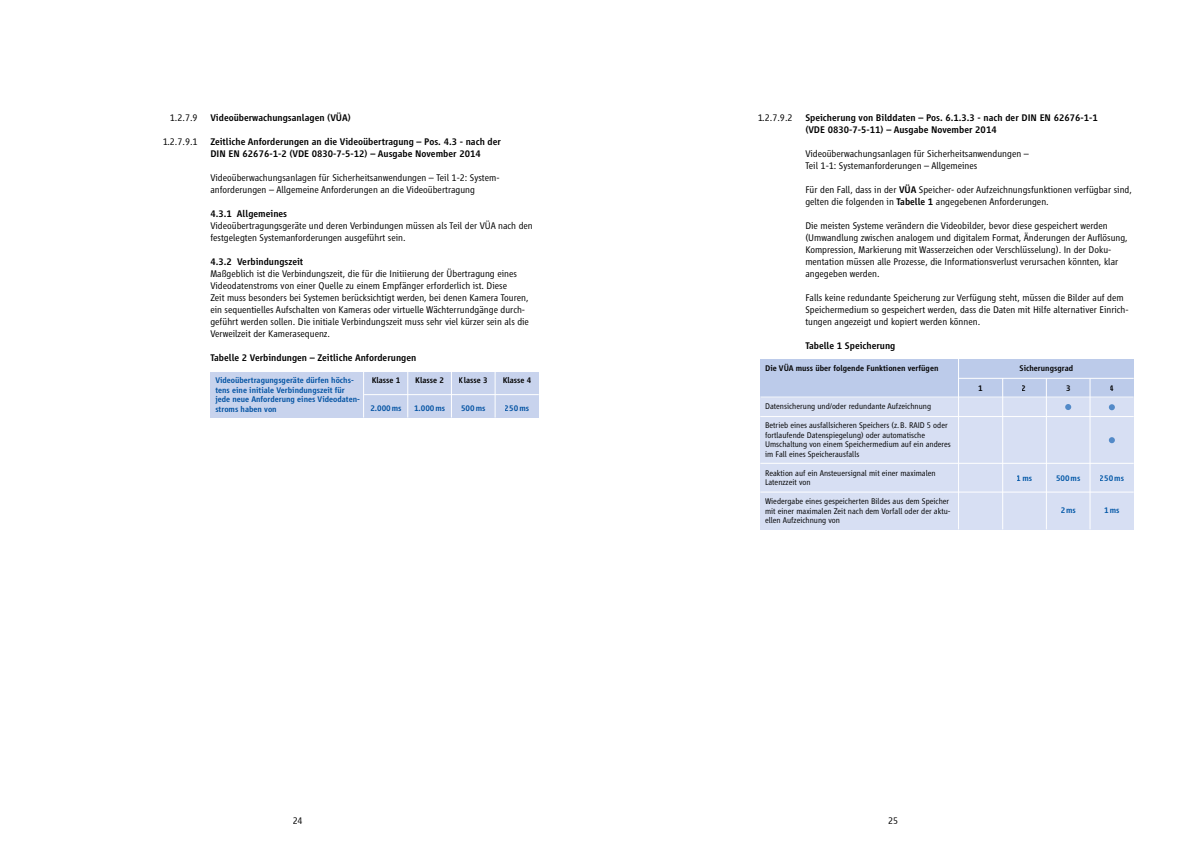
<style>
.page{position:relative;width:1191px;height:842px;background:#fff}
.page>*{position:absolute;margin:0;border:0;box-sizing:border-box;transform-origin:0 0}
.t1{font:300 10px/12px "Vialog LT";color:#000}
.t2{font:500 10px/12px "Vialog LT";color:#000}
.t3{font:300 8.5px/9.5px "Vialog LT";color:#000}
.t4{font:500 8.5px/9.5px "Vialog LT";color:#0063af}
.t5{font:500 8.5px "Vialog LT";color:#000}
.s1{font-weight:500}
</style>
<div class="page">
<div style="left:210px;top:372px;width:329px;height:46px;background:#c8d3ed"></div>
<hr style="left:363px;top:372px;width:1px;height:46px;background:#fff">
<hr style="left:407px;top:372px;width:1px;height:46px;background:#fff">
<hr style="left:451px;top:372px;width:1px;height:46px;background:#fff">
<hr style="left:494px;top:372px;width:1px;height:46px;background:#fff">
<hr style="left:364px;top:394px;width:175px;height:1px;background:#fff">
<div style="left:760px;top:359px;width:373px;height:170px;background:#d7dff3"></div>
<div style="left:760px;top:359px;width:373px;height:38px;background:#bccbea"></div>
<hr style="left:958px;top:359px;width:1px;height:170px;background:#fff">
<hr style="left:1002px;top:378px;width:1px;height:151px;background:#fff">
<hr style="left:1045px;top:379px;width:1px;height:150px;background:#fff">
<hr style="left:1089px;top:379px;width:1px;height:150px;background:#fff">
<hr style="left:958px;top:378px;width:175px;height:1px;background:#fff">
<hr style="left:760px;top:397px;width:373px;height:1px;background:#fff">
<hr style="left:760px;top:416px;width:373px;height:1px;background:#fff">
<hr style="left:760px;top:463px;width:373px;height:1px;background:#fff">
<hr style="left:760px;top:492px;width:373px;height:1px;background:#fff">
<svg style="left:1065px;top:404px;width:6px;height:6px"></svg>
<svg style="left:1108px;top:404px;width:6px;height:6px"></svg>
<svg style="left:1108px;top:437px;width:6px;height:6px"></svg>
<p class="t1" style="left:170px;top:112px;width:29px">1.2.7.9</p>
<p class="t1" style="left:162px;top:136px;width:37px">1.2.7.9.1</p>
<p class="t2" style="left:210px;top:112px;width:142px">Videoüberwachungsanlagen (VÜA)</p>
<p class="t2" style="left:210px;top:136px;width:292px">Zeitliche Anforderungen an die Videoübertragung – Pos. 4.3 - nach der<br>DIN EN 62676-1-2 (VDE 0830-7-5-12) – Ausgabe November 2014</p>
<p class="t1" style="left:210px;top:172px;width:291px">Videoüberwachungsanlagen für Sicherheitsanwendungen – Teil 1-2: System&shy;anforderungen – Allgemeine Anforderungen an die Videoübertragung</p>
<p class="t2" style="left:210px;top:208px;width:78px">4.3.1 Allgemeines</p>
<p class="t1" style="left:210px;top:220px;width:324px">Videoübertragungsgeräte und deren Verbindungen müssen als Teil der VÜA nach den festgelegten Systemanforderungen ausgeführt sein.</p>
<p class="t2" style="left:210px;top:256px;width:94px">4.3.2 Verbindungszeit</p>
<p class="t1" style="left:210px;top:268px;width:320px">Maßgeblich ist die Verbindungszeit, die für die Initiierung der Übertragung eines Videodatenstroms von einer Quelle zu einem Empfänger erforderlich ist. Diese<br>Zeit muss besonders bei Systemen berücksichtigt werden, bei denen Kamera Touren, ein sequentielles Aufschalten von Kameras oder virtuelle Wächterrundgänge durch&shy;geführt werden sollen. Die initiale Verbindungszeit muss sehr viel kürzer sein als die Verweilzeit der Kamerasequenz.</p>
<p class="t2" style="left:210px;top:352px;width:207px">Tabelle 2 Verbindungen – Zeitliche Anforderungen</p>
<p class="t4" style="left:215px;top:375px;width:146px">Videoübertragungsgeräte dürfen höchs&shy;tens eine initiale Verbindungszeit für jede neue Anforderung eines Videodaten&shy;stroms haben von</p>
<p class="t5" style="left:371px;top:375px;width:30px">Klasse 1</p>
<p class="t5" style="left:415px;top:375px;width:30px">Klasse 2</p>
<p class="t5" style="left:459px;top:375px;width:30px">Klasse 3</p>
<p class="t5" style="left:502px;top:375px;width:30px">Klasse 4</p>
<p class="t4" style="left:370px;top:404px;width:33px">2.000ms</p>
<p class="t4" style="left:414px;top:404px;width:33px">1.000ms</p>
<p class="t4" style="left:461px;top:404px;width:26px">500ms</p>
<p class="t4" style="left:505px;top:404px;width:26px">250ms</p>
<p class="t1" style="left:293px;top:814px;width:12px">24</p>
<p class="t1" style="left:757px;top:112px;width:37px">1.2.7.9.2</p>
<p class="t2" style="left:805px;top:112px;width:294px">Speicherung von Bilddaten – Pos. 6.1.3.3 - nach der DIN EN 62676-1-1 (VDE 0830-7-5-11) – Ausgabe November 2014</p>
<p class="t1" style="left:805px;top:148px;width:225px">Videoüberwachungsanlagen für Sicherheitsanwendungen –<br>Teil 1-1: Systemanforderungen – Allgemeines</p>
<p class="t1" style="left:805px;top:184px;width:328px">Für den Fall, dass in der <span class="s1">VÜA</span> Speicher- oder Aufzeichnungsfunktionen verfügbar sind, gelten die folgenden in <span class="s1">Tabelle 1</span> angegebenen Anforderungen.</p>
<p class="t1" style="left:805px;top:220px;width:324px">Die meisten Systeme verändern die Videobilder, bevor diese gespeichert werden (Umwandlung zwischen analogem und digitalem Format, Änderungen der Auflösung, Kompression, Markierung mit Wasserzeichen oder Verschlüsselung). In der Doku&shy;mentation müssen alle Prozesse, die Informationsverlust verursachen könnten, klar angegeben werden.</p>
<p class="t1" style="left:805px;top:292px;width:325px">Falls keine redundante Speicherung zur Verfügung steht, müssen die Bilder auf dem<br>Speichermedium so gespeichert werden, dass die Daten mit Hilfe alternativer Einrich&shy;tungen angezeigt und kopiert werden können.</p>
<p class="t2" style="left:805px;top:340px;width:92px">Tabelle 1 Speicherung</p>
<p class="t5" style="left:765px;top:364px;width:175px">Die VÜA muss über folgende Funktionen verfügen</p>
<p class="t3" style="left:765px;top:402px;width:168px">Datensicherung und/oder redundante Aufzeichnung</p>
<p class="t3" style="left:765px;top:421px;width:187px">Betrieb eines ausfallsicheren Speichers (z.B. RAID 5 oder fortlaufende Datenspiegelung) oder automatische Umschaltung von einem Speichermedium auf ein anderes im Fall eines Speicherausfalls</p>
<p class="t3" style="left:765px;top:468px;width:172px">Reaktion auf ein Ansteuersignal mit einer maximalen<br>Latenzzeit von</p>
<p class="t3" style="left:765px;top:497px;width:187px">Wiedergabe eines gespeicherten Bildes aus dem Speicher mit einer maximalen Zeit nach dem Vorfall oder der aktu&shy;ellen Aufzeichnung von</p>
<p class="t5" style="left:1019px;top:364px;width:55px">Sicherungsgrad</p>
<p class="t5" style="left:978px;top:383px;width:6px">1</p>
<p class="t5" style="left:1022px;top:383px;width:6px">2</p>
<p class="t5" style="left:1066px;top:383px;width:6px">3</p>
<p class="t5" style="left:1109px;top:383px;width:6px">4</p>
<p class="t4" style="left:1017px;top:473px;width:17px">1ms</p>
<p class="t4" style="left:1056px;top:473px;width:26px">500ms</p>
<p class="t4" style="left:1060px;top:506px;width:17px">2ms</p>
<p class="t4" style="left:1099px;top:473px;width:26px">250ms</p>
<p class="t4" style="left:1104px;top:506px;width:17px">1ms</p>
<p class="t1" style="left:888px;top:814px;width:12px">25</p>
</div>
